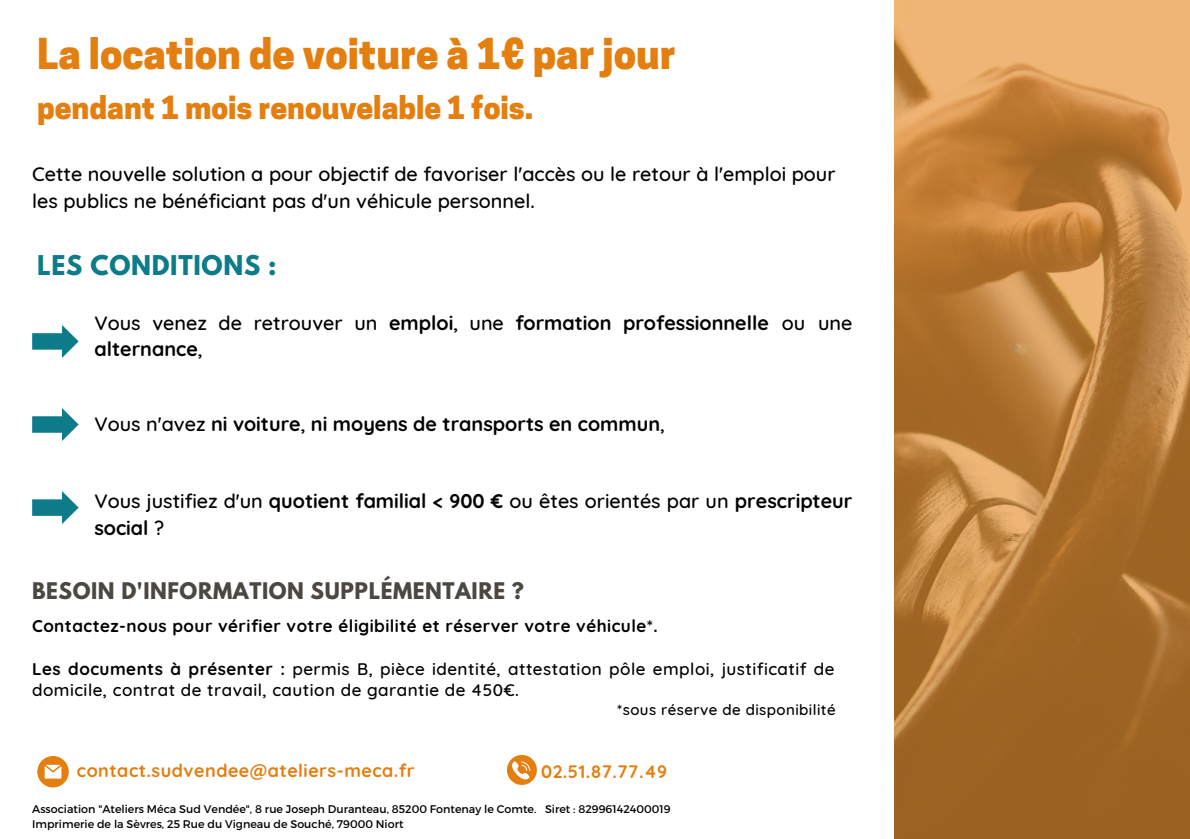
<style>
.page{position:relative;width:1190px;height:839px;background:#fff}
.page>*{position:absolute;margin:0;border:0;box-sizing:border-box;transform-origin:0 0}
.t1{font:800 40px "Cooper Hewitt";color:#e47e0e}
.t2{font:800 30px "Cooper Hewitt";color:#e47e0e}
.t3{font:700 24.2px "League Spartan";letter-spacing:.03em;color:#0d7b8a}
.t4{font:700 20.2px "League Spartan";letter-spacing:.03em;color:#4d4742}
.t5{font:700 19.8px/26.8px "Quicksand";color:#000}
.t6{font:500 19.8px/27px "Quicksand";color:#000}
.t7{font:700 18px "Quicksand";letter-spacing:.03em;color:#e47e0e}
.t8{font:500 17px/21.4px "Quicksand";letter-spacing:.03em;color:#000}
.t9{font:700 17px "Quicksand";letter-spacing:.03em;color:#000}
.t10{font:500 15px "Quicksand";letter-spacing:.03em;color:#000}
.t11{font:11px/14.8px "Montserrat";color:#000}
.s1{font-weight:500}
.s2{font-weight:700}
</style>
<div class="page">
<svg style="left:894px;top:0;width:296px;height:838px"></svg>
<svg style="left:37px;top:756px;width:32px;height:31px"></svg>
<svg style="left:507px;top:755px;width:30px;height:29px"></svg>
<svg style="left:32px;top:325px;width:47px;height:33px"></svg>
<svg style="left:32px;top:408px;width:47px;height:33px"></svg>
<svg style="left:32px;top:491px;width:47px;height:33px"></svg>
<h1 class="t1" style="left:37px;top:39px;width:640px">La location de voiture à 1€ par jour</h1>
<h2 class="t2" style="left:37px;top:96px;width:497px">pendant 1 mois renouvelable 1 fois.</h2>
<p class="t6" style="left:32px;top:160px;width:805px">Cette nouvelle solution a pour objectif de favoriser l'accès ou le retour à l'emploi pour les publics ne bénéficiant pas d'un véhicule personnel.</p>
<p class="t3" style="left:37px;top:253px;width:241px">LES CONDITIONS :</p>
<p class="t5" style="left:94px;top:309px;width:760px"><span class="s1">Vous venez de retrouver un</span> emploi<span class="s1">, une</span> formation professionnelle <span class="s1">ou une </span>alternance<span class="s1">,</span></p>
<p class="t5" style="left:94px;top:410px;width:572px"><span class="s1">Vous n'avez</span> ni voiture<span class="s1">,</span> ni moyens de transports en commun<span class="s1">,</span></p>
<p class="t5" style="left:94px;top:487px;width:759px"><span class="s1">Vous justifiez d'un</span> quotient familial &lt; 900 € <span class="s1">ou êtes orientés par un</span> prescripteur social <span class="s1">?</span></p>
<p class="t4" style="left:32px;top:581px;width:493px">BESOIN D'INFORMATION SUPPLÉMENTAIRE ?</p>
<p class="t9" style="left:32px;top:614px;width:627px">Contactez-nous pour vérifier votre éligibilité et réserver votre véhicule*.</p>
<p class="t8" style="left:32px;top:657px;width:804px"><span class="s2">Les documents à présenter :</span> permis B, pièce identité, attestation pôle emploi, justificatif de domicile, contrat de travail, caution de garantie de 450€.</p>
<p class="t10" style="left:617px;top:699px;width:220px">*sous réserve de disponibilité</p>
<p class="t7" style="left:77px;top:758px;width:339px">contact.sudvendee@ateliers-meca.fr</p>
<p class="t11" style="left:32px;top:801px;width:640px">Association "Ateliers Méca Sud Vendée", 8 rue Joseph Duranteau, 85200 Fontenay le Comte. Siret : 82996142400019<br>Imprimerie de la Sèvres, 25 Rue du Vigneau de Souché, 79000 Niort</p>
<p class="t7" style="left:541px;top:759px;width:127px">02.51.87.77.49</p>
</div>
